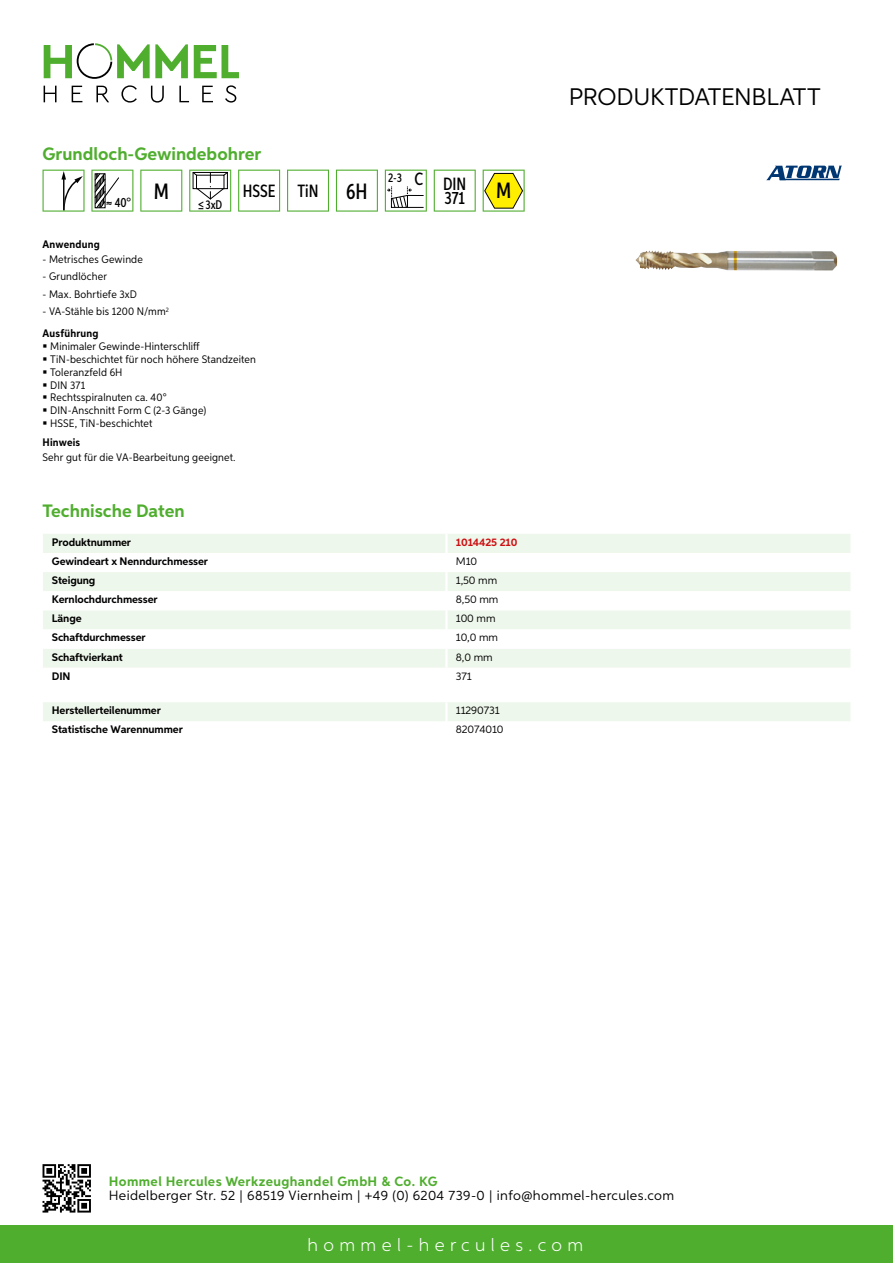
<style>
.page{position:relative;width:893px;height:1263px;background:#fff}
.page>*{position:absolute;margin:0;border:0;box-sizing:border-box;transform-origin:0 0}
.t1{font:24px "Aspira";letter-spacing:-.01em;color:#000}
.t2{font:500 22.2px "Aspira XX Nar";color:#000}
.t3{font:700 18px "Aspira";color:#50ae2f}
.t4{font:300 18px "Aspira";letter-spacing:.3em;color:#fff}
.t5{font:500 17.85px/14.9px "Aspira XX Nar";color:#000;text-align:right}
.t6{font:13.5px "Aspira";letter-spacing:.03em;color:#000}
.t7{font:700 13.5px "Aspira";letter-spacing:.03em;color:#50ae2f}
.t8{font:500 13.35px "Aspira XX Nar";color:#000}
.t9{font:500 12.6px "Aspira XX Nar";color:#000}
.t10{font:10.95px/12.8px "Aspira Nar";letter-spacing:.015em;color:#000}
.t11{font:700 10.95px "Aspira";letter-spacing:-.01em;color:#000}
.t12{font:10.95px "Aspira";letter-spacing:-.01em;color:#000}
.t13{font:700 10.95px "Aspira Nar";letter-spacing:.02em;color:#000}
.t14{font:700 10.95px "Aspira";letter-spacing:-.01em;color:#cd1013}
.s1{font-size:22.2px}
.s2{font-weight:700}
</style>
<div class="page">
<div style="left:0;top:1226px;width:893px;height:37px;background:#50ae2f"></div>
<svg style="left:43px;top:1164px;width:48px;height:48px"></svg>
<svg style="left:194px;top:45px;width:45px;height:33px"></svg>
<svg style="left:44px;top:43px;width:144px;height:36px"></svg>
<svg style="left:44px;top:86px;width:13px;height:16px"></svg>
<svg style="left:72px;top:86px;width:10px;height:16px"></svg>
<svg style="left:96px;top:86px;width:13px;height:16px"></svg>
<svg style="left:121px;top:85px;width:16px;height:18px"></svg>
<svg style="left:151px;top:86px;width:13px;height:17px"></svg>
<svg style="left:179px;top:86px;width:10px;height:16px"></svg>
<svg style="left:202px;top:86px;width:11px;height:16px"></svg>
<svg style="left:225px;top:85px;width:11px;height:18px"></svg>
<div style="left:43px;top:534px;width:807px;height:19px;background:#eef7eb"></div>
<svg style="left:43px;top:572px;width:807px;height:96px;fill:#eef7eb"></svg>
<hr style="left:445px;top:534px;width:3px;height:19px;background:#fff">
<hr style="left:445px;top:572px;width:3px;height:19px;background:#fff">
<hr style="left:445px;top:591px;width:3px;height:19px;background:#fff">
<hr style="left:445px;top:610px;width:3px;height:19px;background:#fff">
<hr style="left:445px;top:629px;width:3px;height:20px;background:#fff">
<hr style="left:445px;top:649px;width:3px;height:19px;background:#fff">
<div style="left:43px;top:702px;width:807px;height:19px;background:#eef7eb"></div>
<svg style="left:43px;top:170px;width:42px;height:42px"></svg>
<svg style="left:91px;top:170px;width:42px;height:42px"></svg>
<svg style="left:140px;top:170px;width:42px;height:42px"></svg>
<svg style="left:189px;top:170px;width:42px;height:42px"></svg>
<svg style="left:238px;top:170px;width:42px;height:42px"></svg>
<svg style="left:287px;top:170px;width:42px;height:42px"></svg>
<svg style="left:336px;top:170px;width:42px;height:42px"></svg>
<svg style="left:385px;top:170px;width:42px;height:42px"></svg>
<svg style="left:434px;top:170px;width:42px;height:42px"></svg>
<svg style="left:483px;top:170px;width:42px;height:42px"></svg>
<img style="left:635px;top:250px;width:203px;height:21px">
<svg style="left:766px;top:166px;width:76px;height:14px"></svg>
<h3 class="t3" style="left:43px;top:142px;width:220px">Grundloch-Gewindebohrer</h3>
<p class="t8" style="left:115px;top:195px;width:56px">40° <sup>M</sup></p>
<p class="t9" style="left:198px;top:197px;width:26px">≤3xD</p>
<h3 class="t5" style="left:243px;top:183px;width:126px">HSSE TiN <span class="s1">6H</span></h3>
<h3 class="t5" style="left:388px;top:176px;width:80px"><sup>2-3</sup> C DIN<br>371</h3>
<h2 class="t2" style="left:496px;top:177px;width:17px">M</h2>
<p class="t13" style="left:43px;top:237px;width:59px">Anwendung</p>
<p class="t10" style="left:43px;top:252px;width:102px">- Metrisches Gewinde</p>
<p class="t10" style="left:43px;top:270px;width:66px">- Grundlöcher</p>
<p class="t10" style="left:43px;top:287px;width:96px">- Max. Bohrtiefe 3xD</p>
<p class="t10" style="left:43px;top:300px;width:128px;line-height:22.2px">- VA-Stähle bis 1200 N/mm<sup>2<br></sup><span class="s2">Ausführung</span></p>
<p class="t10" style="left:50px;top:340px;width:207px">Minimaler Gewinde-Hinterschliff<br>TiN-beschichtet für noch höhere Standzeiten<br>Toleranzfeld 6H<br>DIN 371<br>Rechtsspiralnuten ca. 40°<br>DIN-Anschnitt Form C (2-3 Gänge)<br>HSSE, TiN-beschichtet</p>
<p class="t13" style="left:43px;top:435px;width:39px">Hinweis</p>
<p class="t10" style="left:43px;top:451px;width:195px">Sehr gut für die VA-Bearbeitung geeignet.</p>
<h3 class="t3" style="left:43px;top:500px;width:144px">Technische Daten</h3>
<p class="t11" style="left:52px;top:535px;width:81px">Produktnummer</p>
<p class="t14" style="left:456px;top:535px;width:63px">1014425 210</p>
<p class="t11" style="left:52px;top:554px;width:158px">Gewindeart x Nenndurchmesser</p>
<p class="t12" style="left:456px;top:554px;width:23px">M10</p>
<p class="t11" style="left:52px;top:573px;width:45px">Steigung</p>
<p class="t12" style="left:456px;top:573px;width:43px">1,50 mm</p>
<p class="t11" style="left:52px;top:593px;width:107px">Kernlochdurchmesser</p>
<p class="t12" style="left:456px;top:593px;width:44px">8,50 mm</p>
<p class="t11" style="left:52px;top:612px;width:31px">Länge</p>
<p class="t12" style="left:456px;top:612px;width:41px">100 mm</p>
<p class="t11" style="left:52px;top:631px;width:95px">Schaftdurchmesser</p>
<p class="t12" style="left:456px;top:631px;width:44px">10,0 mm</p>
<p class="t11" style="left:52px;top:650px;width:72px">Schaftvierkant</p>
<p class="t12" style="left:456px;top:650px;width:38px">8,0 mm</p>
<p class="t11" style="left:52px;top:669px;width:20px">DIN</p>
<p class="t12" style="left:456px;top:669px;width:17px">371</p>
<p class="t11" style="left:52px;top:704px;width:111px">Herstellerteilenummer</p>
<p class="t12" style="left:456px;top:704px;width:45px">11290731</p>
<p class="t11" style="left:52px;top:723px;width:132px">Statistische Warennummer</p>
<p class="t12" style="left:456px;top:723px;width:49px">82074010</p>
<h1 class="t1" style="left:569px;top:82px;width:253px">Produktdatenblatt</h1>
<p class="t7" style="left:109px;top:1172px;width:330px">Hommel Hercules Werkzeughandel GmbH &amp; Co. KG</p>
<p class="t6" style="left:109px;top:1187px;width:567px">Heidelberger Str. 52 | 68519 Viernheim | +49 (0) 6204 739-0 | info@hommel-hercules.com</p>
<h3 class="t4" style="left:307px;top:1234px;width:277px">hommel-hercules.com</h3>
</div>
